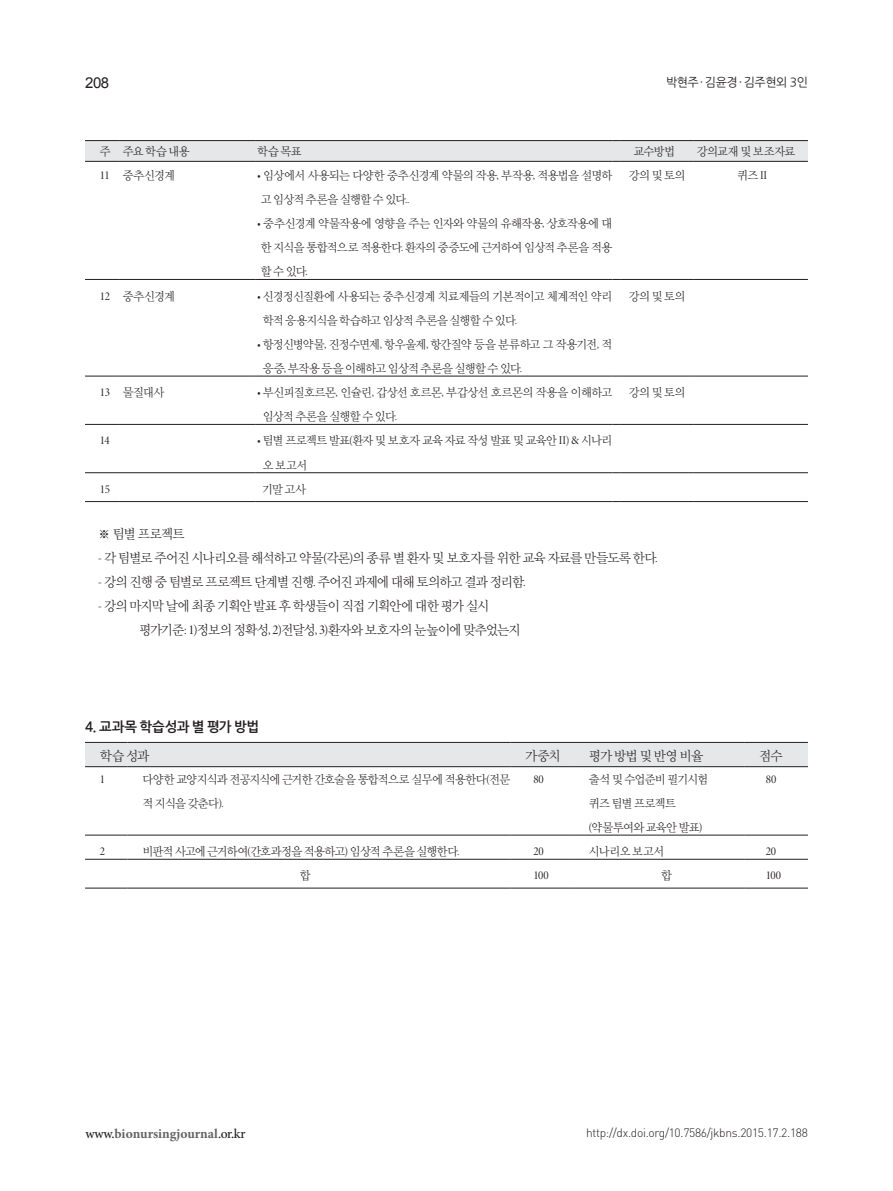
<style>
.page{position:relative;width:893px;height:1191px;background:#fff}
.page>*{position:absolute;margin:0;border:0;box-sizing:border-box;transform-origin:0 0}
.t1{font:15px "Arial";color:#231f20}
.본문{font:13.5px "YDIY Mj O320";letter-spacing:-.065em;color:#231f20;scale:.96 1}
.t2{font:700 13.5px "Minion Pro";color:#636366}
.본문_중제목{font:13.5px "Nanum Gothic OTF Bold";letter-spacing:-.015em;color:#231f20}
.본문-2{font:13.5px "YDIY Mj O320";letter-spacing:.055em;color:#231f20;scale:.96 1}
.본문-3{font:12px/24.2px "YDIY Mj O320";letter-spacing:-.05em;color:#231f20;scale:.96 1}
.t3{font:300 12px "DIN Pro";letter-spacing:-.025em;color:#231f20}
.본문-4{font:12px "Minion Pro Disp";letter-spacing:-.04em;color:#231f20;scale:.96 1}
.t4{font:12px "Nanum Gothic OTF";letter-spacing:-.04em;color:#231f20}
.본문-5{font:12px "YDIY Mj O320";letter-spacing:-.07em;color:#231f20;scale:.96 1}
.s1{font-family:"Minion Pro Disp"}
.s2{font-family:"Dotum"}
.s3{font-weight:500;color:#231f20}
</style>
<div class="page">
<svg style="left:85px;top:140px;width:723px;height:22px;background:#d6d6d8"></svg>
<hr style="left:621px;top:161px;width:72px;height:1px;background:#231f20">
<hr style="left:693px;top:161px;width:115px;height:1px;background:#231f20">
<hr style="left:85px;top:279px;width:34px;height:1px;background:#231f20">
<hr style="left:119px;top:279px;width:136px;height:1px;background:#231f20">
<hr style="left:255px;top:279px;width:357px;height:1px;background:#231f20">
<hr style="left:621px;top:279px;width:72px;height:1px;background:#231f20">
<hr style="left:693px;top:279px;width:115px;height:1px;background:#231f20">
<hr style="left:85px;top:376px;width:34px;height:1px;background:#231f20">
<hr style="left:119px;top:376px;width:136px;height:1px;background:#231f20">
<hr style="left:255px;top:376px;width:357px;height:1px;background:#231f20">
<hr style="left:621px;top:376px;width:72px;height:1px;background:#231f20">
<hr style="left:693px;top:376px;width:115px;height:1px;background:#231f20">
<hr style="left:85px;top:424px;width:34px;height:1px;background:#231f20">
<hr style="left:119px;top:424px;width:136px;height:1px;background:#231f20">
<hr style="left:255px;top:424px;width:357px;height:1px;background:#231f20">
<hr style="left:621px;top:424px;width:72px;height:1px;background:#231f20">
<hr style="left:693px;top:424px;width:115px;height:1px;background:#231f20">
<hr style="left:85px;top:472px;width:34px;height:1px;background:#231f20">
<hr style="left:119px;top:472px;width:136px;height:1px;background:#231f20">
<hr style="left:255px;top:472px;width:357px;height:1px;background:#231f20">
<hr style="left:621px;top:472px;width:72px;height:1px;background:#231f20">
<hr style="left:693px;top:472px;width:115px;height:1px;background:#231f20">
<hr style="left:85px;top:501px;width:34px;height:1px;background:#231f20">
<hr style="left:119px;top:501px;width:136px;height:1px;background:#231f20">
<hr style="left:255px;top:501px;width:357px;height:1px;background:#231f20">
<hr style="left:621px;top:501px;width:72px;height:1px;background:#231f20">
<hr style="left:693px;top:501px;width:115px;height:1px;background:#231f20">
<div style="left:85px;top:743px;width:723px;height:23px;background:#e6e7e9"></div>
<hr style="left:85px;top:742px;width:43px;height:1px;background:#231f20">
<hr style="left:128px;top:742px;width:382px;height:1px;background:#231f20">
<hr style="left:510px;top:742px;width:64px;height:1px;background:#231f20">
<hr style="left:574px;top:742px;width:170px;height:1px;background:#231f20">
<hr style="left:744px;top:742px;width:64px;height:1px;background:#231f20">
<hr style="left:85px;top:766px;width:43px;height:1px;background:#231f20">
<hr style="left:128px;top:766px;width:382px;height:1px;background:#231f20">
<hr style="left:510px;top:766px;width:64px;height:1px;background:#231f20">
<hr style="left:574px;top:766px;width:170px;height:1px;background:#231f20">
<hr style="left:744px;top:766px;width:64px;height:1px;background:#231f20">
<hr style="left:85px;top:888px;width:43px;height:1px;background:#231f20">
<hr style="left:128px;top:888px;width:382px;height:1px;background:#231f20">
<hr style="left:510px;top:888px;width:64px;height:1px;background:#231f20">
<hr style="left:574px;top:888px;width:170px;height:1px;background:#231f20">
<hr style="left:744px;top:888px;width:64px;height:1px;background:#231f20">
<hr style="left:85px;top:835px;width:43px;height:1px;background:#231f20">
<hr style="left:128px;top:835px;width:382px;height:1px;background:#231f20">
<hr style="left:510px;top:835px;width:64px;height:1px;background:#231f20">
<hr style="left:574px;top:835px;width:170px;height:1px;background:#231f20">
<hr style="left:744px;top:835px;width:64px;height:1px;background:#231f20">
<hr style="left:85px;top:859px;width:43px;height:1px;background:#231f20">
<hr style="left:128px;top:859px;width:382px;height:1px;background:#231f20">
<hr style="left:510px;top:859px;width:64px;height:1px;background:#231f20">
<hr style="left:574px;top:859px;width:170px;height:1px;background:#231f20">
<hr style="left:744px;top:859px;width:64px;height:1px;background:#231f20">
<p class="t1" style="left:85px;top:73px;width:26px">208</p>
<p class="t4" style="left:666px;top:75px;width:143px">박현주· 김윤경· 김주현외 3인</p>
<p class="본문-3" style="left:100px;top:139px;width:13px">주</p>
<p class="본문-3" style="left:123px;top:139px;width:71px">주요학습내용</p>
<p class="본문-3" style="left:257px;top:139px;width:48px">학습목표</p>
<p class="본문-3" style="left:633px;top:139px;width:45px">교수방법</p>
<p class="본문-3" style="left:697px;top:139px;width:104px">강의교재 및 보조자료</p>
<p class="본문-4" style="left:100px;top:168px;width:12px">11</p>
<p class="본문-3" style="left:123px;top:163px;width:56px">중추신경계</p>
<p class="본문-3" style="left:257px;top:163px;width:371px"><span class="s1">•</span> 임상에서 사용되는 다양한 중추신경계 약물의 작용<span class="s1">,</span> 부작용<span class="s1">,</span> 적용법을 설명하 고 임상적 추론을 실행할 수 있다<span class="s1">..</span></p>
<p class="본문-3" style="left:257px;top:211px;width:371px;text-align:justify"><span class="s1">•</span> 중추신경계 약물작용에 영향을 주는 인자와 약물의 유해작용<span class="s1">,</span> 상호작용에 대 한 지식을 통합적으로 적용한다<span class="s1">.</span> 환자의 중증도에 근거하여 임상적 추론을 적용 할수있다<span class="s1">.</span></p>
<p class="본문-3" style="left:629px;top:163px;width:60px">강의및토의</p>
<p class="본문-3" style="left:737px;top:163px;width:33px">퀴즈 <span class="s1">II</span></p>
<p class="본문-4" style="left:100px;top:288px;width:12px">12</p>
<p class="본문-3" style="left:123px;top:284px;width:56px">중추신경계</p>
<p class="본문-3" style="left:263px;top:284px;width:366px;text-indent:-6px"><span class="s1">•</span> 신경정신질환에 사용되는 중추신경계 치료제들의 기본적이고 체계적인 약리 학적 응용지식을 학습하고 임상적 추론을 실행할 수 있다<span class="s1">.</span></p>
<p class="본문-3" style="left:263px;top:332px;width:366px;text-indent:-6px"><span class="s1">•</span> 항정신병약물<span class="s1">,</span> 진정수면제<span class="s1">,</span> 항우울제<span class="s1">,</span> 항간질약 등을 분류하고 그 작용기전<span class="s1">,</span> 적 응증<span class="s1">,</span> 부작용 등을 이해하고 임상적 추론을 실행할 수 있다<span class="s1">.</span></p>
<p class="본문-3" style="left:629px;top:284px;width:60px">강의및토의</p>
<p class="본문-4" style="left:100px;top:385px;width:12px">13</p>
<p class="본문-3" style="left:123px;top:380px;width:45px">물질대사</p>
<p class="본문-3" style="left:263px;top:380px;width:366px;text-indent:-6px"><span class="s1">•</span> 부신피질호르몬<span class="s1">,</span> 인슐린<span class="s1">,</span> 갑상선 호르몬<span class="s1">,</span> 부갑상선 호르몬의 작용을 이해하고 임상적 추론을 실행할 수 있다<span class="s1">.</span></p>
<p class="본문-3" style="left:629px;top:380px;width:60px">강의및토의</p>
<p class="본문-4" style="left:100px;top:433px;width:12px">14</p>
<p class="본문-3" style="left:263px;top:429px;width:366px;text-indent:-6px"><span class="s1">•</span> 팀별 프로젝트 발표<span class="s1">(</span>환자 및 보호자 교육 자료 작성 발표 및 교육안 <span class="s1">II) &amp;</span> 시나리 오보고서</p>
<p class="본문-4" style="left:100px;top:482px;width:12px">15</p>
<p class="본문-3" style="left:262px;top:477px;width:47px">기말 고사</p>
<p class="본문" style="left:98px;top:527px;width:92px"><span class="s2">※</span> 팀별 프로젝트</p>
<p class="본문" style="left:98px;top:551px;width:585px"><span class="s1">-</span> 각 팀별로 주어진 시나리오를 해석하고 약물<span class="s1">(</span>각론<span class="s1">)</span>의 종류 별 환자 및 보호자를 위한 교육 자료를 만들도록 한다<span class="s1">.</span></p>
<p class="본문" style="left:98px;top:575px;width:447px"><span class="s1">-</span> 강의 진행 중 팀별로 프로젝트 단계별 진행<span class="s1">.</span> 주어진 과제에 대해 토의하고 결과 정리함<span class="s1">.</span></p>
<p class="본문" style="left:98px;top:599px;width:409px"><span class="s1">-</span> 강의 마지막 날에 최종 기획안 발표 후 학생들이 직접 기획안에 대한 평가 실시</p>
<p class="본문" style="left:139px;top:623px;width:399px">평가기준<span class="s1">: 1)</span>정보의 정확성<span class="s1">, 2)</span>전달성<span class="s1">, 3)</span>환자와 보호자의 눈높이에 맞추었는지</p>
<p class="본문_중제목" style="left:85px;top:719px;width:175px">4. 교과목 학습성과 별 평가 방법</p>
<p class="본문" style="left:100px;top:749px;width:53px">학습 성과</p>
<p class="본문" style="left:525px;top:749px;width:38px">가중치</p>
<p class="본문-2" style="left:589px;top:749px;width:121px">평가방법및반영비율</p>
<p class="본문" style="left:759px;top:749px;width:26px">점수</p>
<p class="본문-4" style="left:100px;top:771px;width:7px">1</p>
<p class="본문-3" style="left:142px;top:767px;width:385px">다양한 교양지식과 전공지식에 근거한 간호술을 통합적으로 실무에 적용한다<span class="s1">(</span>전문 적 지식을 갖춘다<span class="s1">).</span></p>
<p class="본문-4" style="left:533px;top:771px;width:12px">80</p>
<p class="본문-5" style="left:589px;top:773px;width:126px">출석 및 수업준비 필기시험</p>
<p class="본문-4" style="left:766px;top:771px;width:12px">80</p>
<p class="본문-3" style="left:589px;top:791px;width:92px">퀴즈 팀별 프로젝트</p>
<p class="본문-3" style="left:589px;top:815px;width:120px"><span class="s1">(</span>약물투여와 교육안 발표<span class="s1">)</span></p>
<p class="본문-4" style="left:100px;top:844px;width:7px">2</p>
<p class="본문-3" style="left:142px;top:839px;width:332px">비판적 사고에 근거하여<span class="s1">(</span>간호과정을 적용하고<span class="s1">)</span> 임상적 추론을 실행한다<span class="s1">.</span></p>
<p class="본문-4" style="left:533px;top:844px;width:12px">20</p>
<p class="본문-3" style="left:589px;top:839px;width:80px">시나리오 보고서</p>
<p class="본문-4" style="left:766px;top:844px;width:12px">20</p>
<p class="본문-3" style="left:300px;top:863px;width:13px">합</p>
<p class="본문-4" style="left:533px;top:868px;width:17px">100</p>
<p class="본문-3" style="left:661px;top:863px;width:13px">합</p>
<p class="본문-4" style="left:766px;top:868px;width:17px">100</p>
<p class="t2" style="left:85px;top:1124px;width:162px"><span class="s3">www.</span>bionursingjournal<span class="s3">.or.kr</span></p>
<p class="t3" style="left:586px;top:1125px;width:223px">http://dx.doi.org/10.7586/jkbns.2015.17.2.188</p>
</div>
